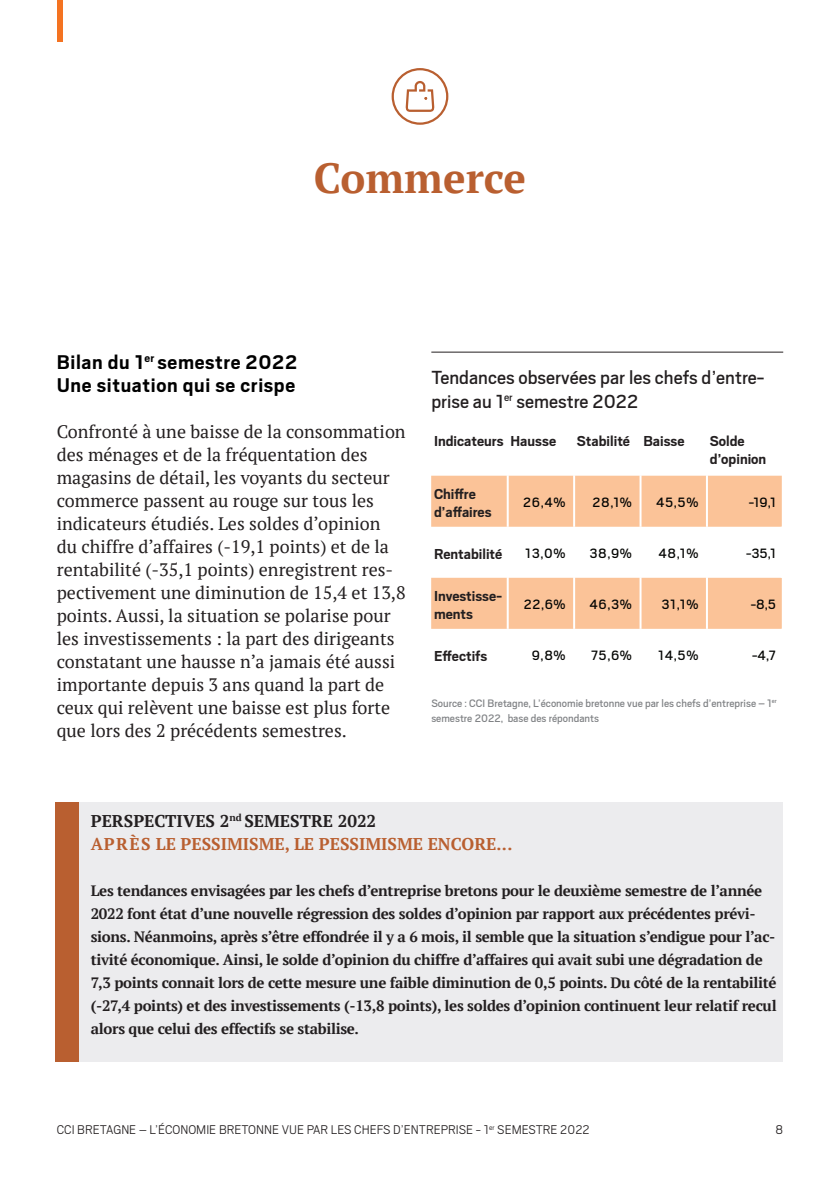
<style>
.page{position:relative;width:840px;height:1191px;background:#fff}
.page>*{position:absolute;margin:0;border:0;box-sizing:border-box;transform-origin:0 0}
.t1{font:700 42px "PT Serif";color:#b95f30}
.Intertitre{font:700 22px "Scout";letter-spacing:.03em;color:#000}
.titre_graphique{font:21px/24px "Scout";color:#231f20}
.Texte_courant{font:18px/23px "PT Serif";color:#231f20}
.Texte_courant-2{font:700 17px "PT Serif";color:#b95f30}
.Texte_courant-3{font:700 17px "PT Serif";color:#231f20}
.t2{font:700 16px/18px "Scout";color:#231f20}
.Texte_courant-4{font:700 15px/23px "PT Serif";letter-spacing:-.02em;color:#231f20}
.t3{font:15px "Scout";letter-spacing:.035em;color:#040503}
.t4{font:300 14px "Scout";color:#231f20}
.t5{font:12px/15px "Scout";color:#808285}
</style>
<div class="page">
<svg style="left:391px;top:68px;width:57px;height:57px"></svg>
<div style="left:57px;top:0;width:5px;height:41px;background:#f47321"></div>
<svg style="left:431px;top:476px;width:350px;height:153px;fill:#fbc398"></svg>
<hr style="left:780px;top:527px;width:2px;height:51px;background:#fff">
<hr style="left:572px;top:476px;width:2px;height:51px;background:#fff">
<hr style="left:572px;top:578px;width:2px;height:51px;background:#fff">
<hr style="left:572px;top:527px;width:2px;height:51px;background:#fff">
<hr style="left:506px;top:476px;width:2px;height:51px;background:#fff">
<hr style="left:506px;top:578px;width:2px;height:51px;background:#fff">
<hr style="left:506px;top:527px;width:2px;height:51px;background:#fff">
<hr style="left:639px;top:476px;width:2px;height:51px;background:#fff">
<hr style="left:639px;top:578px;width:2px;height:51px;background:#fff">
<hr style="left:639px;top:527px;width:2px;height:51px;background:#fff">
<hr style="left:705px;top:476px;width:2px;height:51px;background:#fff">
<hr style="left:705px;top:578px;width:2px;height:51px;background:#fff">
<hr style="left:705px;top:527px;width:2px;height:51px;background:#fff">
<hr style="left:431px;top:351px;width:351px;height:1px;background:#231f20">
<div style="left:57px;top:802px;width:725px;height:260px;background:#ececee"></div>
<div style="left:55px;top:802px;width:24px;height:260px;background:#b95f30"></div>
<p class="t1" style="left:314px;top:150px;width:213px">Commerce</p>
<p class="Intertitre" style="left:57px;top:348px;width:242px">Bilan du 1<sup>er</sup> semestre 2022</p>
<p class="Intertitre" style="left:57px;top:371px;width:240px">Une situation qui se crispe</p>
<p class="Texte_courant" style="left:57px;top:420px;width:350px">Confronté à une baisse de la consommation des ménages et de la fréquentation des magasins de détail, les voyants du secteur commerce passent au rouge sur tous les indicateurs étudiés. Les soldes d’opinion<br>du chiffre d’affaires (-19,1 points) et de la rentabilité (-35,1 points) enregistrent res&shy;pectivement une diminution de 15,4 et 13,8 points. Aussi, la situation se polarise pour les investissements : la part des dirigeants constatant une hausse n’a jamais été aussi importante depuis 3 ans quand la part de ceux qui relèvent une baisse est plus forte que lors des 2 précédents semestres.</p>
<p class="t2" style="left:434px;top:431px;width:123px">Indicateurs Hausse</p>
<p class="t2" style="left:576px;top:431px;width:55px">Stabilité</p>
<p class="t2" style="left:643px;top:431px;width:43px">Baisse</p>
<p class="t2" style="left:709px;top:431px;width:58px">Solde d’opinion</p>
<p class="titre_graphique" style="left:431px;top:364px;width:334px">Tendances observées par les chefs d’entre&shy;prise au 1<sup>er</sup> semestre 2022</p>
<p class="t2" style="left:434px;top:484px;width:43px">Chiffre</p>
<p class="t2" style="left:434px;top:502px;width:59px">d’affaires</p>
<p class="t3" style="left:523px;top:493px;width:44px">26,4%</p>
<p class="t3" style="left:592px;top:493px;width:41px">28,1%</p>
<p class="t3" style="left:655px;top:493px;width:44px">45,5%</p>
<p class="t3" style="left:748px;top:493px;width:29px">-19,1</p>
<p class="t2" style="left:434px;top:544px;width:70px">Rentabilité</p>
<p class="t3" style="left:525px;top:544px;width:42px">13,0%</p>
<p class="t3" style="left:589px;top:544px;width:44px">38,9%</p>
<p class="t3" style="left:658px;top:544px;width:41px">48,1%</p>
<p class="t3" style="left:745px;top:544px;width:32px">-35,1</p>
<p class="t2" style="left:434px;top:586px;width:69px">Investisse&shy;ments</p>
<p class="t3" style="left:523px;top:595px;width:43px">22,6%</p>
<p class="t3" style="left:589px;top:595px;width:44px">46,3%</p>
<p class="t3" style="left:661px;top:595px;width:38px">31,1%</p>
<p class="t3" style="left:750px;top:595px;width:27px">-8,5</p>
<p class="t2" style="left:434px;top:646px;width:55px">Effectifs</p>
<p class="t3" style="left:531px;top:646px;width:35px">9,8%</p>
<p class="t3" style="left:590px;top:646px;width:42px">75,6%</p>
<p class="t3" style="left:658px;top:646px;width:42px">14,5%</p>
<p class="t3" style="left:751px;top:646px;width:25px">-4,7</p>
<p class="t5" style="left:431px;top:695px;width:347px">Source : CCI Bretagne, L’économie bretonne vue par les chefs d’entreprise – 1<sup>er </sup>semestre 2022, base des répondants</p>
<p class="Texte_courant-3" style="left:91px;top:809px;width:287px">PERSPECTIVES 2<sup>nd</sup> SEMESTRE 2022</p>
<p class="Texte_courant-2" style="left:91px;top:832px;width:423px">APRÈS LE PESSIMISME, LE PESSIMISME ENCORE...</p>
<p class="Texte_courant-4" style="left:91px;top:879px;width:687px">Les tendances envisagées par les chefs d’entreprise bretons pour le deuxième semestre de l’année 2022 font état d’une nouvelle régression des soldes d’opinion par rapport aux précédentes prévi&shy;sions. Néanmoins, après s’être effondrée il y a 6 mois, il semble que la situation s’endigue pour l’ac&shy;tivité économique. Ainsi, le solde d’opinion du chiffre d’affaires qui avait subi une dégradation de 7,3 points connait lors de cette mesure une faible diminution de 0,5 points. Du côté de la rentabilité (-27,4 points) et des investissements (-13,8 points), les soldes d’opinion continuent leur relatif recul alors que celui des effectifs se stabilise.</p>
<p class="t4" style="left:57px;top:1120px;width:534px">CCI BRETAGNE – L’ÉCONOMIE BRETONNE VUE PAR LES CHEFS D’ENTREPRISE - 1<sup>er</sup> SEMESTRE 2022</p>
<p class="t4" style="left:775px;top:1120px;width:9px">8</p>
</div>
